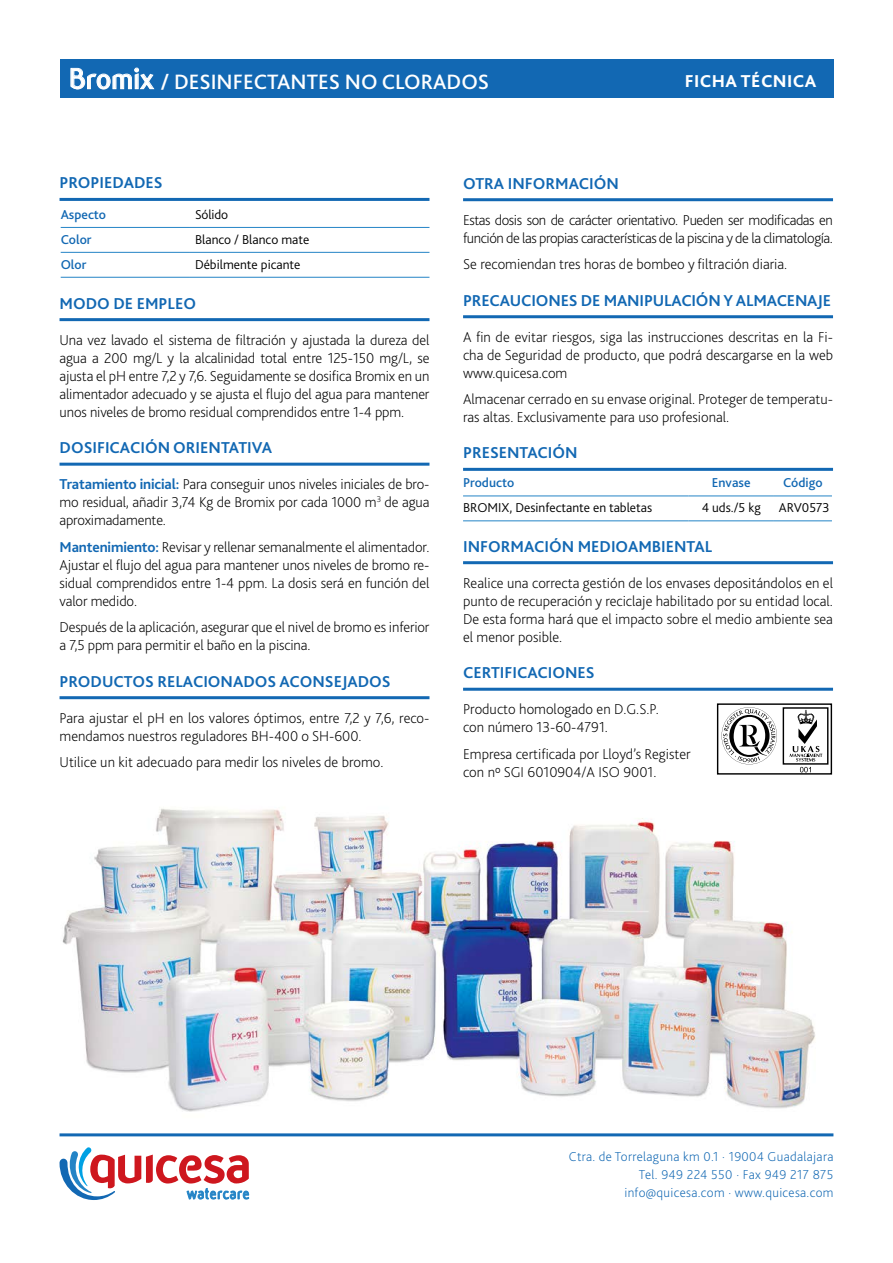
<style>
.page{position:relative;width:893px;height:1263px;background:#fff}
.page>*{position:absolute;margin:0;border:0;box-sizing:border-box;transform-origin:0 0}
.t1{font:700 31.5px "Flux";color:#fff}
.t2{font:500 21.75px "Bliss 2";color:#fff}
.t3{font:800 18px "Bliss 2";letter-spacing:.025em;color:#fff}
.t4{font:700 16.5px "Bliss 2";color:#1268b3}
.t5{font:200 15px/18px "Bliss 2";color:#000;text-align:justify}
.t6{font:200 15px/18px "Bliss 2";letter-spacing:-.03em;color:#000}
.t7{font:200 13.5px/18px "Bliss 2";letter-spacing:.025em;color:#1268b3;text-align:right}
.t8{font:300 13.5px "Bliss 2";color:#000}
.t9{font:500 13.5px "Bliss 2";color:#1268b3}
.s1{font-weight:700;color:#1268b3}
</style>
<div class="page">
<hr style="left:60px;top:1133px;width:773px;height:3px;background:#1268b3">
<hr style="left:463px;top:561px;width:370px;height:3px;background:#1268b3">
<hr style="left:463px;top:688px;width:370px;height:3px;background:#1268b3">
<hr style="left:60px;top:198px;width:369px;height:3px;background:#1268b3">
<hr style="left:463px;top:468px;width:370px;height:3px;background:#1268b3">
<div style="left:60px;top:60px;width:773px;height:38px;background:#1268b3"></div>
<svg style="left:70px;top:67px;width:85px;height:23px"></svg>
<hr style="left:688px;top:496px;width:86px;height:1px;background:#2484c6">
<hr style="left:774px;top:496px;width:58px;height:1px;background:#2484c6">
<hr style="left:463px;top:520px;width:225px;height:1px;background:#2484c6">
<hr style="left:688px;top:520px;width:86px;height:1px;background:#2484c6">
<hr style="left:774px;top:520px;width:58px;height:1px;background:#2484c6">
<hr style="left:463px;top:496px;width:225px;height:1px;background:#2484c6">
<svg style="left:60px;top:1147px;width:190px;height:53px"></svg>
<hr style="left:463px;top:198px;width:370px;height:3px;background:#1268b3">
<hr style="left:463px;top:315px;width:370px;height:3px;background:#1268b3">
<hr style="left:60px;top:318px;width:369px;height:3px;background:#1268b3">
<hr style="left:60px;top:463px;width:369px;height:3px;background:#1268b3">
<hr style="left:60px;top:696px;width:369px;height:3px;background:#1268b3">
<hr style="left:189px;top:227px;width:240px;height:1px;background:#2484c6">
<hr style="left:61px;top:252px;width:128px;height:1px;background:#2484c6">
<hr style="left:189px;top:252px;width:240px;height:1px;background:#2484c6">
<hr style="left:61px;top:277px;width:128px;height:1px;background:#2484c6">
<hr style="left:189px;top:277px;width:240px;height:1px;background:#2484c6">
<hr style="left:61px;top:227px;width:128px;height:1px;background:#2484c6">
<img style="left:62px;top:808px;width:753px;height:304px">
<svg style="left:716px;top:703px;width:117px;height:72px"></svg>
<h1 class="t1" style="left:69px;top:61px;width:86px">Bromix</h1>
<p class="t3" style="left:685px;top:70px;width:133px">FICHA TÉCNICA</p>
<h2 class="t2" style="left:161px;top:68px;width:330px">/ Desinfectantes NO clorados</h2>
<p class="t4" style="left:60px;top:173px;width:11px">PROPIEDADES</p>
<p class="t9" style="left:61px;top:206px;width:47px">Aspecto</p>
<p class="t8" style="left:195px;top:206px;width:35px">Sólido</p>
<p class="t9" style="left:61px;top:231px;width:32px">Color</p>
<p class="t8" style="left:195px;top:231px;width:116px">Blanco / Blanco mate</p>
<p class="t9" style="left:61px;top:256px;width:27px">Olor</p>
<p class="t8" style="left:195px;top:256px;width:107px">Débilmente picante</p>
<p class="t4" style="left:60px;top:293px;width:14px">MODO</p>
<p class="t4" style="left:113px;top:293px;width:72px">DE EMPLEO</p>
<p class="t5" style="left:60px;top:330px;width:371px">Una vez lavado el sistema de filtración y ajustada la dureza del agua a 200 mg/L y la alcalinidad total entre 125-150 mg/L, se ajusta el pH entre 7,2 y 7,6. Seguidamente se dosifica Bromix en un alimentador adecuado y se ajusta el flujo del agua para mantener unos niveles de bromo residual comprendidos entre 1-4 ppm.</p>
<p class="t4" style="left:60px;top:437px;width:21px">DOSIFICACI</p>
<p class="t4" style="left:145px;top:437px;width:39px">ÓN ORIEN</p>
<p class="t4" style="left:221px;top:437px;width:51px">TATI VA</p>
<p class="t5" style="left:60px;top:475px;width:371px"><span class="s1">TRATAMIENTO INICIAL:</span> Para conseguir unos niveles iniciales de bro&shy;mo residual, añadir 3,74 Kg de Bromix por cada 1000 m<sup>3</sup> de agua aproximadamente.</p>
<p class="t5" style="left:60px;top:537px;width:371px"><span class="s1">MANTENIMIENTO:</span> Revisar y rellenar semanalmente el alimentador.<br>Ajustar el flujo del agua para mantener unos niveles de bromo re&shy;sidual comprendidos entre 1-4 ppm. La dosis será en función del valor medido.</p>
<p class="t5" style="left:60px;top:618px;width:371px">Después de la aplicación, asegurar que el nivel de bromo es inferior a 7,5 ppm para permitir el baño en la piscina.</p>
<p class="t4" style="left:60px;top:671px;width:21px">PROD</p>
<p class="t4" style="left:102px;top:671px;width:93px">UCTOS RE LACIONADOS</p>
<p class="t4" style="left:279px;top:671px;width:12px">ACONSE</p>
<p class="t4" style="left:342px;top:671px;width:18px">JADOS</p>
<p class="t5" style="left:60px;top:708px;width:371px">Para ajustar el pH en los valores óptimos, entre 7,2 y 7,6, reco&shy;mendamos nuestros reguladores BH-400 o SH-600.</p>
<p class="t5" style="left:60px;top:753px;width:326px">Utilice un kit adecuado para medir los niveles de bromo.</p>
<p class="t4" style="left:463px;top:173px;width:61px">OTRA INFOR</p>
<p class="t4" style="left:555px;top:173px;width:62px">MACIÓN</p>
<p class="t6" style="left:463px;top:210px;width:371px">Estas dosis son de carácter orientativo. Pueden ser modificadas en función de las propias características de la piscina y de la climatología.</p>
<p class="t5" style="left:463px;top:255px;width:326px">Se recomiendan tres horas de bombeo y filtración diaria.</p>
<p class="t4" style="left:463px;top:290px;width:20px">PRECA</p>
<p class="t4" style="left:510px;top:290px;width:22px">UCIONES</p>
<p class="t4" style="left:581px;top:290px;width:46px">DE MANIP</p>
<p class="t4" style="left:653px;top:290px;width:126px">ULACI ÓN Y ALMACENA</p>
<p class="t4" style="left:817px;top:290px;width:13px">JE</p>
<p class="t5" style="left:463px;top:327px;width:371px">A fin de evitar riesgos, siga las instrucciones descritas en la Fi&shy;cha de Seguridad de producto, que podrá descargarse en la web www.quicesa.com</p>
<p class="t5" style="left:463px;top:390px;width:371px">Almacenar cerrado en su envase original. Proteger de temperatu&shy;ras altas. Exclusivamente para uso profesional.</p>
<p class="t4" style="left:463px;top:443px;width:19px">PRESEN</p>
<p class="t4" style="left:520px;top:443px;width:56px">TACIÓN</p>
<p class="t9" style="left:463px;top:475px;width:53px">Producto</p>
<p class="t9" style="left:712px;top:475px;width:40px">Envase</p>
<p class="t9" style="left:783px;top:475px;width:41px">Código</p>
<p class="t8" style="left:463px;top:499px;width:191px">BROMIX, Desinfectante en tabletas</p>
<p class="t8" style="left:702px;top:499px;width:61px">4 uds./5 kg</p>
<p class="t8" style="left:779px;top:499px;width:52px">ARV0573</p>
<p class="t4" style="left:463px;top:536px;width:16px">INFOR</p>
<p class="t4" style="left:510px;top:536px;width:91px">MACIÓN MEDIOA</p>
<p class="t4" style="left:638px;top:536px;width:23px">MBIEN</p>
<p class="t4" style="left:687px;top:536px;width:27px">TAL</p>
<p class="t5" style="left:463px;top:573px;width:371px">Realice una correcta gestión de los envases depositándolos en el punto de recuperación y reciclaje habilitado por su entidad local.<br>De esta forma hará que el impacto sobre el medio ambiente sea el menor posible.</p>
<p class="t4" style="left:463px;top:662px;width:47px">CERTIFICACIONES</p>
<p class="t5" style="left:463px;top:700px;width:197px">Producto homologado en D.G.S.P. con número 13-60-4791.</p>
<p class="t5" style="left:463px;top:744px;width:229px">Empresa certificada por Lloyd’s Register con nº SGI 6010904/A ISO 9001.</p>
<p class="t7" style="left:569px;top:1147px;width:266px">Ctra. de Torrelaguna km 0.1 · 19004 Guadalajara<br>Tel. 949 224 550 · Fax 949 217 875 info@quicesa.com · www.quicesa.com</p>
</div>
